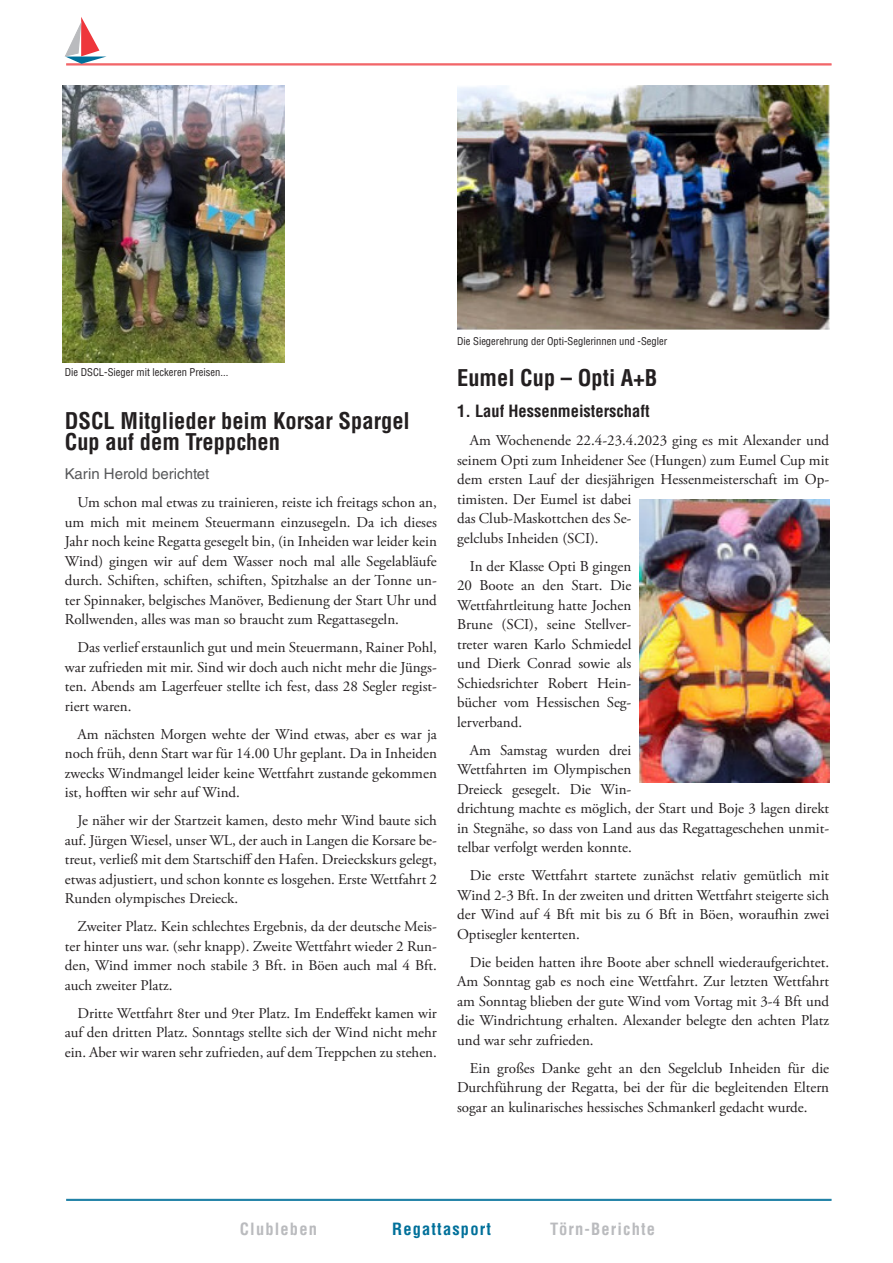
<style>
.page{position:relative;width:893px;height:1263px;background:#fff}
.page>*{position:absolute;margin:0;border:0;box-sizing:border-box;transform-origin:0 0}
.Zwischenüberschrifte{font:700 condensed 22.5px/21px "Helvetica LT Std";color:#231f20}
.Zwischenüberschrifte-2{font:700 condensed 16.5px "Helvetica LT Std";color:#231f20}
.Fließtext{font:700 condensed 16.5px "Helvetica LT Std";letter-spacing:.07em;color:#babbbe}
.Fließtext-2{font:700 condensed 16.5px "Helvetica LT Std";letter-spacing:.07em;color:#00709a}
.Fließtext-3{font:15px/19.5px "Adobe Garamond Pro";color:#231f20;text-align:justify}
.Autorennamen{font:15px "Helvetica LT Std";color:#57585a}
.Fließtext-4{font:14.85px/19.5px "Adobe Garamond Pro";color:#231f20;text-align:justify}
.Bildunterschriften{font:condensed 10.5px "Helvetica LT Std";color:#231f20}
</style>
<div class="page">
<hr style="left:66px;top:64px;width:765px;height:1px;background:#ee363b">
<hr style="left:66px;top:65px;width:765px;height:1px;background:#ee363b">
<hr style="left:66px;top:1199px;width:765px;height:1px;background:#00709a">
<hr style="left:66px;top:1200px;width:765px;height:1px;background:#00709a">
<img style="left:640px;top:500px;width:189px;height:282px">
<img style="left:457px;top:85px;width:372px;height:245px">
<img style="left:63px;top:85px;width:221px;height:277px">
<svg style="left:65px;top:17px;width:42px;height:47px"></svg>
<p class="Bildunterschriften" style="left:65px;top:366px;width:165px">Die DSCL-Sieger mit leckeren Preisen...</p>
<p class="Zwischenüberschrifte" style="left:65px;top:410px;width:347px">DSCL Mitglieder beim Korsar Spargel<br>Cup auf dem Treppchen</p>
<p class="Autorennamen" style="left:65px;top:465px;width:146px">Karin Herold berichtet</p>
<p class="Fließtext-3" style="left:65px;top:493px;width:374px;text-indent:13px">Um schon mal etwas zu trainieren, reiste ich freitags schon an, um mich mit meinem Steuermann einzusegeln. Da ich dieses Jahr noch keine Regatta gesegelt bin, (in Inheiden war leider kein Wind) gingen wir auf dem Wasser noch mal alle Segelabläufe durch. Schiften, schiften, schiften, Spitzhalse an der Tonne un&shy;ter Spinnaker, belgisches Manöver, Bedienung der Start Uhr und Rollwenden, alles was man so braucht zum Regattasegeln.</p>
<p class="Fließtext-3" style="left:65px;top:638px;width:374px;text-indent:13px">Das verlief erstaunlich gut und mein Steuermann, Rainer Pohl, war zufrieden mit mir. Sind wir doch auch nicht mehr die Jüngs&shy;ten. Abends am Lagerfeuer stellte ich fest, dass 28 Segler regist&shy;riert waren.</p>
<p class="Fließtext-3" style="left:65px;top:725px;width:374px;text-indent:13px">Am nächsten Morgen wehte der Wind etwas, aber es war ja noch früh, denn Start war für 14.00 Uhr geplant. Da in Inheiden zwecks Windmangel leider keine Wettfahrt zustande gekommen ist, hofften wir sehr auf Wind.</p>
<p class="Fließtext-4" style="left:65px;top:811px;width:374px;text-indent:13px">Je näher wir der Startzeit kamen, desto mehr Wind baute sich auf. Jürgen Wiesel, unser WL, der auch in Langen die Korsare be&shy;treut, verließ mit dem Startschiff den Hafen. Dreieckskurs gelegt, etwas adjustiert, und schon konnte es losgehen. Erste Wettfahrt 2<br>Runden olympisches Dreieck.</p>
<p class="Fließtext-4" style="left:65px;top:917px;width:374px;text-indent:13px">Zweiter Platz. Kein schlechtes Ergebnis, da der deutsche Meis&shy;ter hinter uns war. (sehr knapp). Zweite Wettfahrt wieder 2 Run&shy;den, Wind immer noch stabile 3 Bft. in Böen auch mal 4 Bft. auch zweiter Platz.</p>
<p class="Fließtext-4" style="left:65px;top:1004px;width:374px;text-indent:13px">Dritte Wettfahrt 8ter und 9ter Platz. Im Endeffekt kamen wir auf den dritten Platz. Sonntags stellte sich der Wind nicht mehr ein. Aber wir waren sehr zufrieden, auf dem Treppchen zu stehen.</p>
<p class="Bildunterschriften" style="left:457px;top:334px;width:212px">Die Siegerehrung der Opti-Seglerinnen und -Segler</p>
<p class="Zwischenüberschrifte" style="left:457px;top:367px;width:202px">Eumel Cup – Opti A+B</p>
<p class="Zwischenüberschrifte-2" style="left:457px;top:401px;width:194px">1. Lauf Hessenmeisterschaft</p>
<p class="Fließtext-3" style="left:457px;top:431px;width:374px;text-align:left;text-indent:13px">Am Wochenende 22.4-23.4.2023 ging es mit Alexander und seinem Opti zum Inheidener See (Hungen) zum Eumel Cup mit dem ersten Lauf der diesjährigen Hessenmeisterschaft im Op&shy;timisten. Der Eumel ist dabei<br>das Club-Maskottchen des Se-<br>gelclubs Inheiden (SCI).</p>
<p class="Fließtext-3" style="left:457px;top:557px;width:176px;text-indent:13px">In der Klasse Opti B gingen 20 Boote an den Start. Die Wettfahrtleitung hatte Jochen Brune (SCI), seine Stellver&shy;treter waren Karlo Schmiedel und Dierk Conrad sowie als Schiedsrichter Robert Hein&shy;bücher vom Hessischen Seg&shy;lerverband.</p>
<p class="Fließtext-3" style="left:457px;top:741px;width:374px;text-align:left;text-indent:13px">Am Samstag wurden drei<br>Wettfahrten im Olympischen<br>Dreieck gesegelt. Die Win-<br>drichtung machte es möglich, der Start und Boje 3 lagen direkt in Stegnähe, so dass von Land aus das Regattageschehen unmit&shy;telbar verfolgt werden konnte.</p>
<p class="Fließtext-3" style="left:457px;top:866px;width:374px;text-indent:13px">Die erste Wettfahrt startete zunächst relativ gemütlich mit Wind 2-3 Bft. In der zweiten und dritten Wettfahrt steigerte sich der Wind auf 4 Bft mit bis zu 6 Bft in Böen, woraufhin zwei Optisegler kenterten.</p>
<p class="Fließtext-3" style="left:457px;top:953px;width:374px;text-indent:13px">Die beiden hatten ihre Boote aber schnell wiederaufgerichtet.<br>Am Sonntag gab es noch eine Wettfahrt. Zur letzten Wettfahrt am Sonntag blieben der gute Wind vom Vortag mit 3-4 Bft und die Windrichtung erhalten. Alexander belegte den achten Platz und war sehr zufrieden.</p>
<p class="Fließtext-3" style="left:457px;top:1059px;width:374px;text-indent:13px">Ein großes Danke geht an den Segelclub Inheiden für die Durchführung der Regatta, bei der für die begleitenden Eltern sogar an kulinarisches hessisches Schmankerl gedacht wurde.</p>
<p class="Fließtext" style="left:240px;top:1219px;width:79px">Clubleben</p>
<p class="Fließtext-2" style="left:392px;top:1219px;width:100px">Regattasport</p>
<p class="Fließtext" style="left:550px;top:1219px;width:106px">Törn-Berichte</p>
</div>
